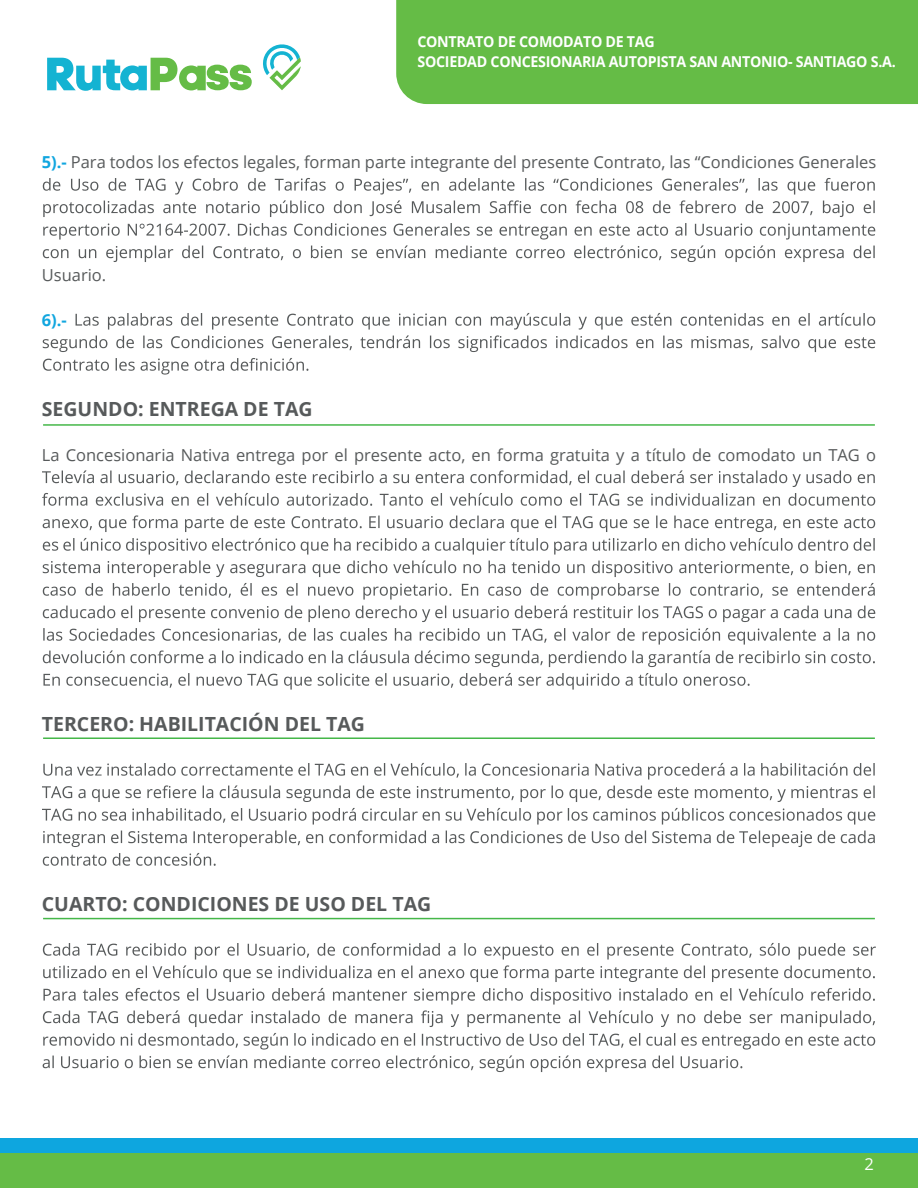
<style>
.page{position:relative;width:918px;height:1188px;background:#fff}
.page>*{position:absolute;margin:0;border:0;box-sizing:border-box;transform-origin:0 0}
.t1{font:700 19.5px "Open Sans";color:#575a5b}
.t2{font:16.5px "Open Sans";color:#575a5b}
.t3{font:700 16.5px "Open Sans";color:#11a6df}
.t4{font:16.5px "Open Sans";color:#fff}
.t5{font:700 15px/20.1px "Open Sans";letter-spacing:-.02em;color:#fff;scale:.95 1}
.s1{font-weight:700;color:#11a6df}
.s2{font-size:18px}
</style>
<div class="page">
<svg style="left:43px;top:178px;width:832px;height:39px"></svg>
<svg style="left:43px;top:223px;width:832px;height:39px"></svg>
<svg style="left:43px;top:313px;width:832px;height:39px"></svg>
<svg style="left:43px;top:358px;width:265px;height:17px"></svg>
<svg style="left:42px;top:470px;width:833px;height:17px"></svg>
<svg style="left:42px;top:493px;width:833px;height:13px"></svg>
<svg style="left:43px;top:515px;width:832px;height:17px"></svg>
<svg style="left:43px;top:538px;width:832px;height:39px"></svg>
<svg style="left:43px;top:583px;width:832px;height:39px"></svg>
<svg style="left:43px;top:628px;width:832px;height:39px"></svg>
<svg style="left:43px;top:673px;width:707px;height:17px"></svg>
<svg style="left:42px;top:763px;width:833px;height:39px"></svg>
<svg style="left:42px;top:808px;width:833px;height:39px"></svg>
<svg style="left:43px;top:853px;width:173px;height:13px"></svg>
<svg style="left:43px;top:943px;width:833px;height:39px"></svg>
<svg style="left:43px;top:988px;width:832px;height:39px"></svg>
<svg style="left:43px;top:1033px;width:832px;height:39px"></svg>
<hr style="left:43px;top:424px;width:832px;height:2px;background:#45b749">
<hr style="left:43px;top:737px;width:832px;height:2px;background:#45b749">
<hr style="left:43px;top:918px;width:832px;height:1px;background:#45b749">
<svg style="left:47px;top:58px;width:205px;height:33px"></svg>
<svg style="left:263px;top:44px;width:38px;height:46px"></svg>
<div style="left:0;top:1152px;width:918px;height:36px;background:#65bc46"></div>
<div style="left:0;top:1138px;width:918px;height:14px;background:#0ea6df"></div>
<div style="left:396px;top:0;width:522px;height:104px;background:#65bc46"></div>
<p class="t5" style="left:417px;top:31px;width:505px">CONTRATO DE COMODATO DE TAG<br>SOCIEDAD CONCESIONARIA AUTOPISTA SAN ANTONIO- SANTIAGO S.A.</p>
<p class="t2" style="left:42px;top:151px;width:836px"><span class="s1">5).-</span> Para todos los efectos legales, forman parte integrante del presente Contrato, las “Condiciones Generales</p>
<p class="t2" style="left:42px;top:263px;width:66px">Usuario.</p>
<p class="t3" style="left:42px;top:308px;width:27px">6).-</p>
<p class="t1" style="left:42px;top:395px;width:272px">SEGUNDO: ENTREGA DE TAG</p>
<p class="t2" style="left:42px;top:443px;width:836px">La Concesionaria Nativa entrega por el presente acto, en forma gratuita y a título de comodato un TAG o</p>
<p class="t1" style="left:42px;top:710px;width:325px">TERCERO: HABILITACIÓN DEL TAG</p>
<p class="t1" style="left:42px;top:890px;width:391px">CUARTO: CONDICIONES DE USO DEL TAG</p>
<p class="t4" style="left:861px;top:1151px;width:41px"><span class="s2">2</span>2 2</p>
</div>
